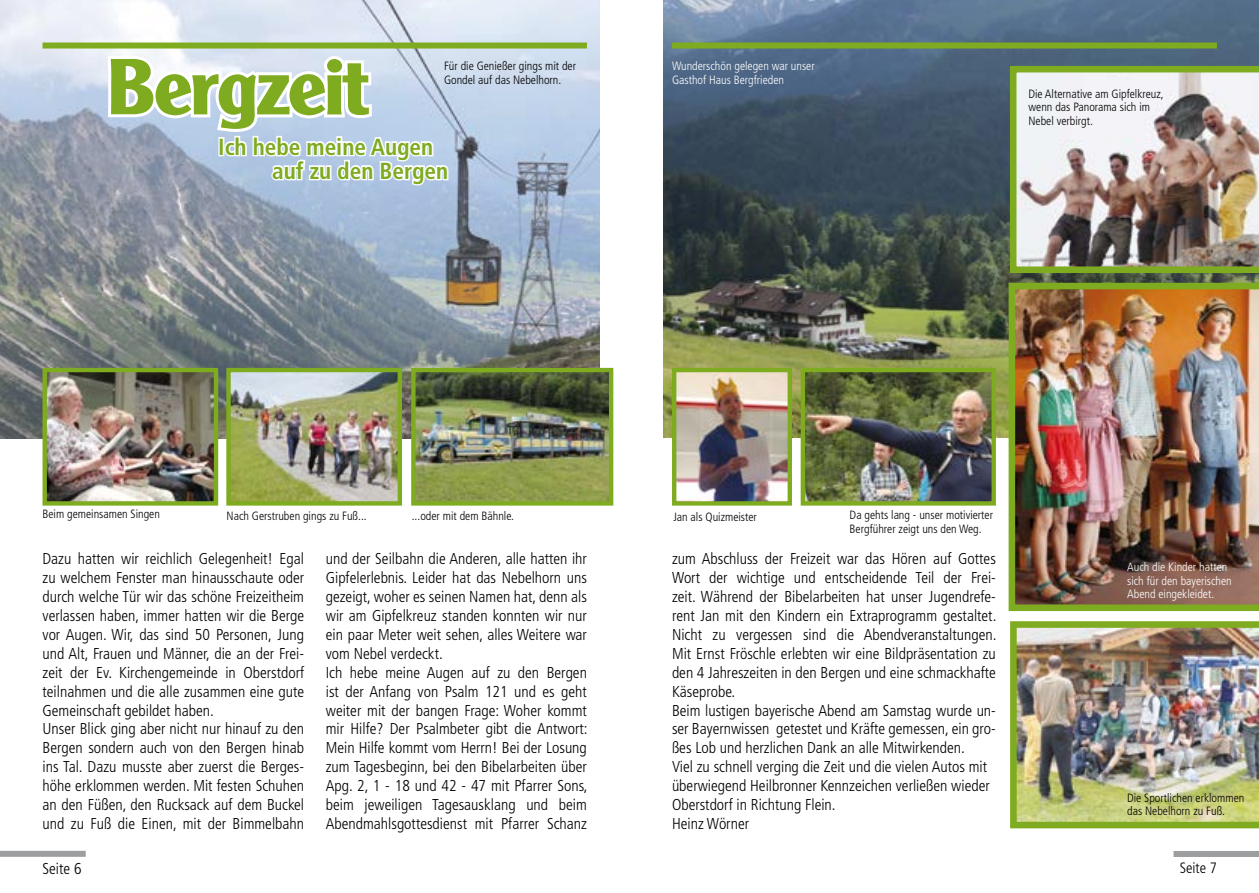
<style>
.page{position:relative;width:1259px;height:893px;background:#fff}
.page>*{position:absolute;margin:0;border:0;box-sizing:border-box;transform-origin:0 0}
.t1{font:800 79.5px "Clearface Gothic BQ";letter-spacing:-.005em;color:#7eab1f}
.t2{font:700 condensed 23.25px/24px "Frutiger";color:#7eab1f}
.t3{font:300 condensed 15.75px/18.9px "Frutiger";color:#000}
.t4{font:300 condensed 15px "Frutiger";color:#000}
.t5{font:300 condensed 12px/13.5px "Frutiger";color:#000}
.t6{font:300 condensed 12px/13.5px "Frutiger";color:#fff}
</style>
<div class="page">
<img style="left:0;top:0;width:600px;height:438px">
<img style="left:663px;top:0;width:596px;height:438px">
<div style="left:672px;top:43px;width:545px;height:6px;background:#7eab1f"></div>
<div style="left:43px;top:43px;width:544px;height:6px;background:#7eab1f"></div>
<img style="left:48px;top:373px;width:165px;height:128px">
<div style="left:43px;top:368px;width:175px;height:138px;border:4px solid #7eab1f"></div>
<img style="left:1010px;top:621px;width:249px;height:207px">
<img style="left:231px;top:373px;width:166px;height:128px">
<div style="left:226px;top:368px;width:176px;height:138px;border:4px solid #7eab1f"></div>
<img style="left:1008px;top:283px;width:251px;height:328px">
<img style="left:416px;top:373px;width:192px;height:128px">
<div style="left:411px;top:368px;width:202px;height:138px;border:4px solid #7eab1f"></div>
<img style="left:677px;top:373px;width:110px;height:128px">
<div style="left:672px;top:368px;width:120px;height:138px;border:4px solid #7eab1f"></div>
<img style="left:805px;top:373px;width:186px;height:128px">
<div style="left:800px;top:368px;width:196px;height:138px;border:4px solid #7eab1f"></div>
<img style="left:1010px;top:66px;width:249px;height:207px">
<svg style="left:104px;top:53px;width:346px;height:134px"></svg>
<div style="left:0;top:851px;width:86px;height:6px;background:#9c9e9f"></div>
<div style="left:1173px;top:851px;width:86px;height:6px;background:#9c9e9f"></div>
<h1 class="t1" style="left:108px;top:41px;width:261px">Bergzeit</h1>
<p class="t5" style="left:444px;top:59px;width:133px">Für die Genießer gings mit der<br>Gondel auf das Nebelhorn.</p>
<p class="t6" style="left:672px;top:59px;width:144px">Wunderschön gelegen war unser<br>Gasthof Haus Bergfrieden</p>
<h2 class="t2" style="left:272px;top:135px;width:177px;text-indent:-54px">Ich hebe meine Augen auf zu den Bergen</h2>
<p class="t5" style="left:1028px;top:87px;width:137px">Die Alternative am Gipfelkreuz, wenn das Panorama sich im<br>Nebel verbirgt.</p>
<p class="t5" style="left:43px;top:507px;width:119px">Beim gemeinsamen Singen</p>
<p class="t5" style="left:849px;top:509px;width:145px">Da gehts lang - unser motivierter<br>Bergführer zeigt uns den Weg.</p>
<p class="t5" style="left:227px;top:509px;width:142px">Nach Gerstruben gings zu Fuß...</p>
<p class="t5" style="left:412px;top:510px;width:104px">...oder mit dem Bähnle.</p>
<p class="t5" style="left:673px;top:510px;width:85px">Jan als Quizmeister</p>
<p class="t3" style="left:43px;top:550px;width:263px">Dazu hatten wir reichlich Gelegenheit! Egal zu welchem Fenster man hinausschaute oder durch welche Tür wir das schöne Freizeitheim verlassen haben, immer hatten wir die Berge vor Augen. Wir, das sind 50 Personen, Jung und Alt, Frauen und Männer, die an der Frei&shy;zeit der Ev. Kirchengemeinde in Oberstdorf teilnahmen und die alle zusammen eine gute Gemeinschaft gebildet haben.<br>Unser Blick ging aber nicht nur hinauf zu den Bergen sondern auch von den Bergen hinab ins Tal. Dazu musste aber zuerst die Berges&shy;höhe erklommen werden. Mit festen Schuhen an den Füßen, den Rucksack auf dem Buckel und zu Fuß die Einen, mit der Bimmelbahn</p>
<p class="t3" style="left:326px;top:550px;width:263px">und der Seilbahn die Anderen, alle hatten ihr Gipfelerlebnis. Leider hat das Nebelhorn uns gezeigt, woher es seinen Namen hat, denn als wir am Gipfelkreuz standen konnten wir nur ein paar Meter weit sehen, alles Weitere war vom Nebel verdeckt.<br>Ich hebe meine Augen auf zu den Bergen ist der Anfang von Psalm 121 und es geht weiter mit der bangen Frage: Woher kommt mir Hilfe? Der Psalmbeter gibt die Antwort:<br>Mein Hilfe kommt vom Herrn! Bei der Losung zum Tagesbeginn, bei den Bibelarbeiten über Apg. 2, 1 - 18 und 42 - 47 mit Pfarrer Sons, beim jeweiligen Tagesausklang und beim Abendmahlsgottesdienst mit Pfarrer Schanz</p>
<p class="t3" style="left:672px;top:550px;width:326px">zum Abschluss der Freizeit war das Hören auf Gottes Wort der wichtige und entscheidende Teil der Frei&shy;zeit. Während der Bibelarbeiten hat unser Jugendrefe&shy;rent Jan mit den Kindern ein Extraprogramm gestaltet.<br>Nicht zu vergessen sind die Abendveranstaltungen.<br>Mit Ernst Fröschle erlebten wir eine Bildpräsentation zu den 4 Jahreszeiten in den Bergen und eine schmackhafte Käseprobe.<br>Beim lustigen bayerische Abend am Samstag wurde un&shy;ser Bayernwissen getestet und Kräfte gemessen, ein gro&shy;ßes Lob und herzlichen Dank an alle Mitwirkenden.<br>Viel zu schnell verging die Zeit und die vielen Autos mit überwiegend Heilbronner Kennzeichen verließen wieder Oberstdorf in Richtung Flein.<br>Heinz Wörner</p>
<p class="t6" style="left:1127px;top:561px;width:106px">Auch die Kinder hatten sich für den bayerischen<br>Abend eingekleidet.</p>
<p class="t5" style="left:1127px;top:791px;width:119px">Die Sportlichen erklommen das Nebelhorn zu Fuß.</p>
<p class="t3" style="left:43px;top:859px;width:41px">Seite 6</p>
<p class="t4" style="left:1179px;top:860px;width:39px">Seite 7</p>
</div>
